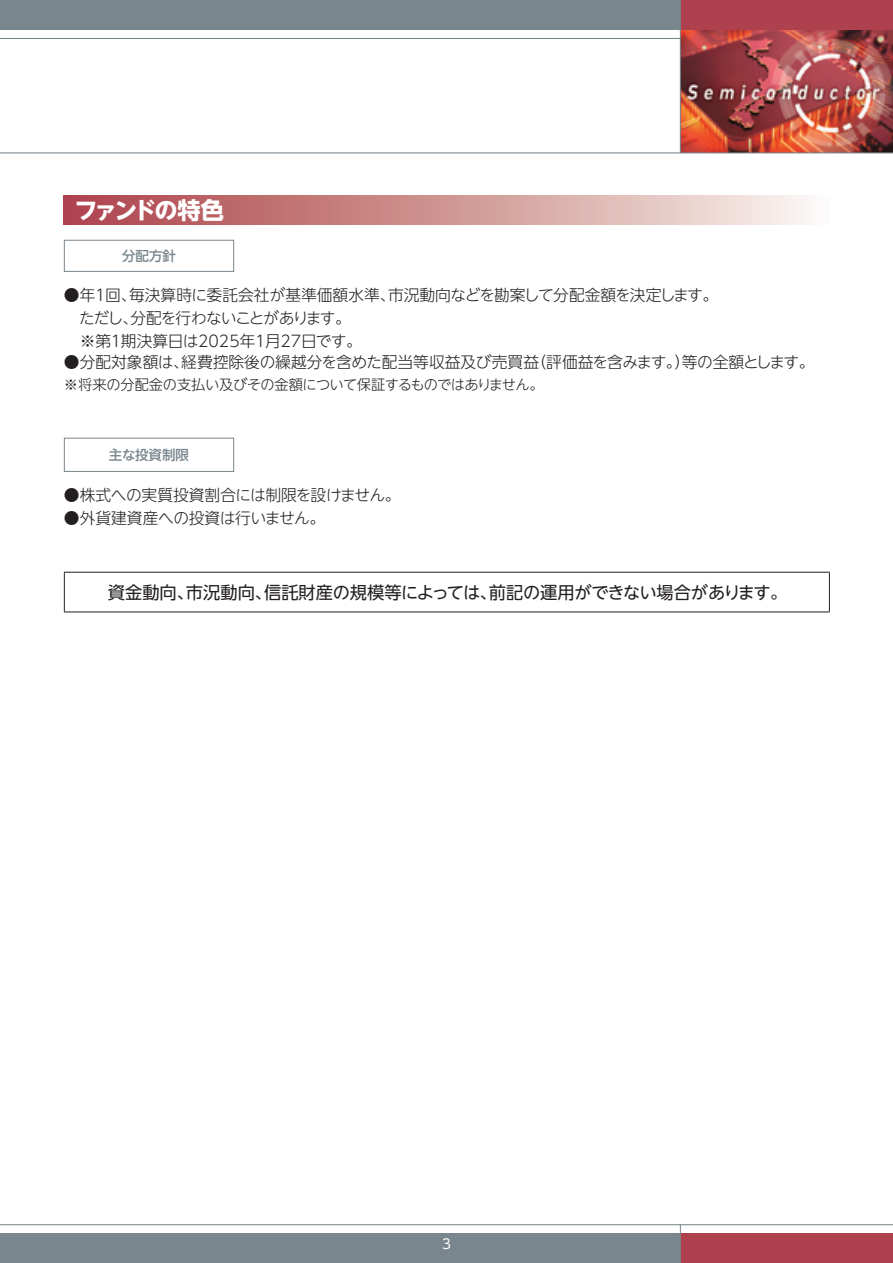
<style>
.page{position:relative;width:893px;height:1263px;background:#fff}
.page>*{position:absolute;margin:0;border:0;box-sizing:border-box;transform-origin:0 0}
.t1{font:700 23.25px "UD Shin Go NT Pro";letter-spacing:-.125em;color:#fff}
.t2{font:17.25px "UD Shin Go NT Pro";letter-spacing:-.015em;color:#231f20}
.t3{font:300 15.75px/23.2px "UD Shin Go NT Pro";letter-spacing:-.02em;color:#231f20}
.t4{font:300 15.75px "UD Shin Go NT Pro";color:#231f20}
.t5{font:300 14.25px "UD Shin Go NT Pro";letter-spacing:-.04em;color:#231f20}
.t6{font:500 13.5px "UD Shin Go NT Pro";color:#7a868d}
.t7{font:13.5px "UD Shin Go NT Pro";color:#fff}
</style>
<div class="page">
<img style="left:681px;top:30px;width:212px;height:122px">
<hr style="left:0;top:38px;width:680px;height:1px;background:#7a868d">
<div style="left:0;top:0;width:680px;height:30px;background:#7a868d"></div>
<div style="left:0;top:1233px;width:680px;height:30px;background:#7a868d"></div>
<hr style="left:0;top:1224px;width:893px;height:1px;background:#7a868d">
<div style="left:680px;top:0;width:213px;height:30px;background:#af414f"></div>
<div style="left:680px;top:1233px;width:213px;height:30px;background:#af414f"></div>
<hr style="left:680px;top:1224px;width:1px;height:39px;background:#7a868d">
<hr style="left:680px;top:0;width:1px;height:153px;background:#7a868d">
<hr style="left:0;top:152px;width:893px;height:1px;background:#7a868d">
<div style="left:64px;top:196px;width:765px;height:29px;background:linear-gradient(to right,#ab3e44,#f9f4ed)"></div>
<div style="left:64px;top:240px;width:170px;height:32px;border:1px solid #7a868d"></div>
<div style="left:64px;top:438px;width:170px;height:34px;border:1px solid #7a868d"></div>
<hr style="left:64px;top:572px;width:766px;height:1px;background:#231f20">
<hr style="left:64px;top:573px;width:1px;height:39px;background:#231f20">
<hr style="left:829px;top:573px;width:1px;height:39px;background:#231f20">
<hr style="left:64px;top:612px;width:766px;height:1px;background:#231f20">
<h1 class="t1" style="left:74px;top:191px;width:151px">ファンドの特色</h1>
<p class="t6" style="left:122px;top:245px;width:55px">分配方針</p>
<p class="t3" style="left:64px;top:282px;width:656px">●年１回、毎決算時に委託会社が基準価額水準、市況動向などを勘案して分配金額を決定します。　ただし、分配を行わないことがあります。<br>　※第１期決算日は2025年１月27日です。</p>
<p class="t4" style="left:64px;top:349px;width:752px">●分配対象額は、経費控除後の繰越分を含めた配当等収益及び売買益（評価益を含みます。）等の全額とします。</p>
<p class="t5" style="left:64px;top:373px;width:481px">※将来の分配金の支払い及びその金額について保証するものではありません。</p>
<p class="t6" style="left:109px;top:444px;width:82px">主な投資制限</p>
<p class="t3" style="left:64px;top:482px;width:338px">●株式への実質投資割合には制限を設けません。</p>
<p class="t3" style="left:64px;top:506px;width:263px">●外貨建資産への投資は行いません。</p>
<p class="t2" style="left:108px;top:578px;width:681px">資金動向、市況動向、信託財産の規模等によっては、前記の運用ができない場合があります。</p>
<p class="t7" style="left:442px;top:1233px;width:10px">3</p>
</div>
